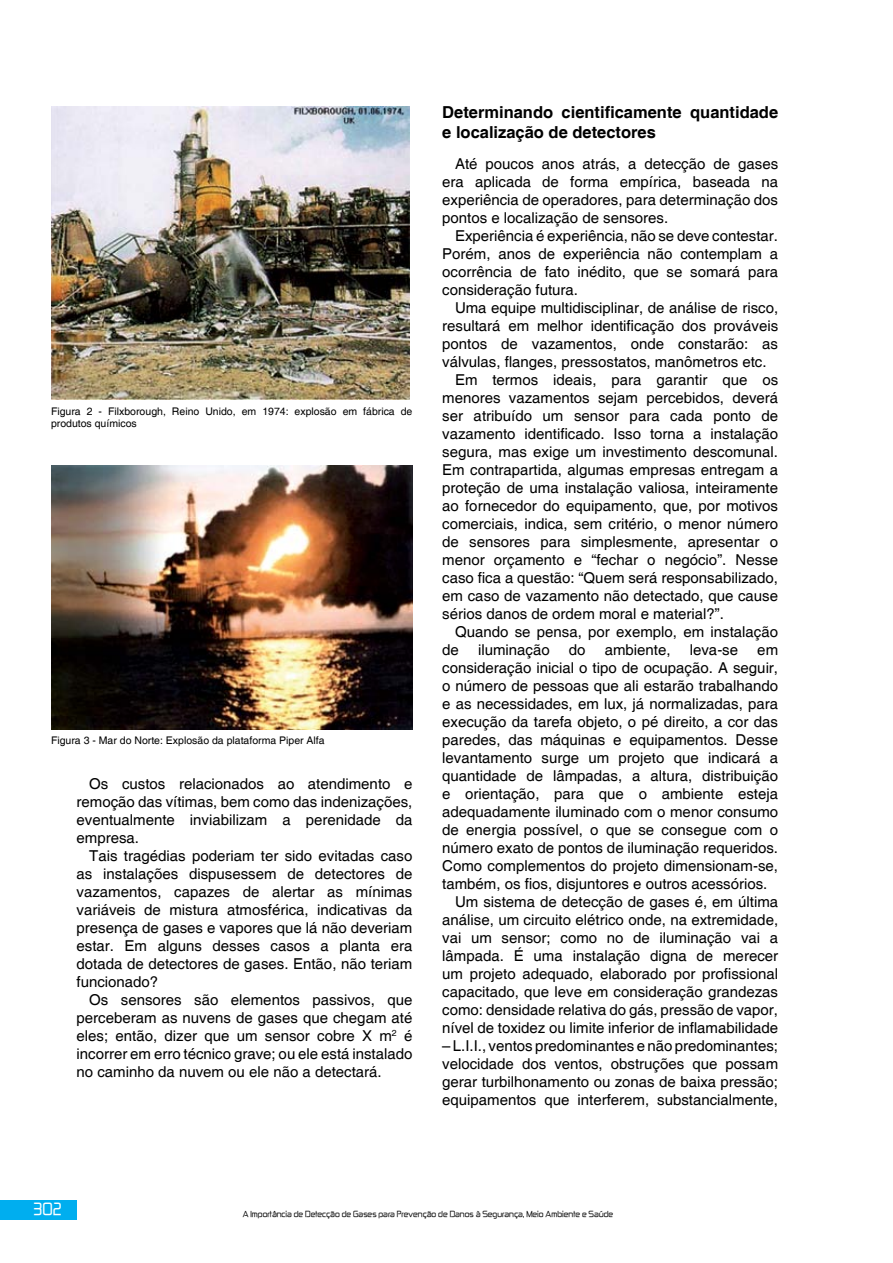
<style>
.page{position:relative;width:893px;height:1263px;background:#fff}
.page>*{position:absolute;margin:0;border:0;box-sizing:border-box;transform-origin:0 0}
.t1{font:700 16.5px/19.8px "Helvetica";color:#000}
.t2{font:15px/18px "Helvetica";color:#000;text-align:justify}
.t3{font:15px "Zekton";color:#fff}
.t4{font:10.5px/12.6px "Helvetica";color:#000}
.t5{font:7.5px "Zekton";color:#000}
</style>
<div class="page">
<div style="left:0;top:1200px;width:77px;height:20px;background:#00aeef"></div>
<img style="left:51px;top:106px;width:358px;height:293px">
<img style="left:51px;top:466px;width:361px;height:263px">
<p class="t4" style="left:51px;top:405px;width:363px">Figura 2 - Filxborough, Reino Unido, em 1974: explosão em fábrica de produtos químicos</p>
<p class="t4" style="left:51px;top:735px;width:275px">Figura 3 - Mar do Norte: Explosão da plataforma Piper Alfa</p>
<p class="t2" style="left:77px;top:775px;width:337px;text-indent:13px">Os custos relacionados ao atendimento e remoção das vítimas, bem como das indenizações, eventualmente inviabilizam a perenidade da empresa.</p>
<p class="t2" style="left:77px;top:847px;width:337px;text-indent:13px">Tais tragédias poderiam ter sido evitadas caso as instalações dispusessem de detectores de vazamentos, capazes de alertar as mínimas variáveis de mistura atmosférica, indicativas da presença de gases e vapores que lá não deveriam estar. Em alguns desses casos a planta era dotada de detectores de gases. Então, não teriam funcionado?</p>
<p class="t2" style="left:77px;top:991px;width:337px;text-indent:13px">Os sensores são elementos passivos, que perceberam as nuvens de gases que chegam até eles; então, dizer que um sensor cobre X m<sup>2</sup> é incorrer em erro técnico grave; ou ele está instalado no caminho da nuvem ou ele não a detectará.</p>
<p class="t1" style="left:442px;top:103px;width:337px">Determinando cientificamente quantidade e localização de detectores</p>
<p class="t2" style="left:442px;top:155px;width:337px;text-indent:13px">Até poucos anos atrás, a detecção de gases era aplicada de forma empírica, baseada na experiência de operadores, para determinação dos pontos e localização de sensores.</p>
<p class="t2" style="left:442px;top:227px;width:337px;text-indent:13px">Experiência é experiência, não se deve contestar.<br>Porém, anos de experiência não contemplam a ocorrência de fato inédito, que se somará para consideração futura.</p>
<p class="t2" style="left:455px;top:299px;width:325px">Uma equipe multidisciplinar, de análise de risco,</p>
<p class="t2" style="left:442px;top:317px;width:337px">resultará em melhor identificação dos prováveis</p>
<p class="t2" style="left:442px;top:335px;width:337px">pontos de vazamentos, onde constarão: as</p>
<p class="t2" style="left:442px;top:353px;width:326px">válvulas, flanges, pressostatos, manômetros etc.</p>
<p class="t2" style="left:455px;top:371px;width:325px">Em termos ideais, para garantir que os</p>
<p class="t2" style="left:442px;top:389px;width:337px">menores vazamentos sejam percebidos, deverá</p>
<p class="t2" style="left:442px;top:407px;width:337px">ser atribuído um sensor para cada ponto de</p>
<p class="t2" style="left:442px;top:425px;width:337px">vazamento identificado. Isso torna a instalação</p>
<p class="t2" style="left:442px;top:443px;width:337px">segura, mas exige um investimento descomunal.</p>
<p class="t2" style="left:442px;top:461px;width:337px">Em contrapartida, algumas empresas entregam a</p>
<p class="t2" style="left:442px;top:479px;width:337px">proteção de uma instalação valiosa, inteiramente</p>
<p class="t2" style="left:442px;top:497px;width:337px">ao fornecedor do equipamento, que, por motivos</p>
<p class="t2" style="left:442px;top:515px;width:337px">comerciais, indica, sem critério, o menor número</p>
<p class="t2" style="left:442px;top:533px;width:337px">de sensores para simplesmente, apresentar o</p>
<p class="t2" style="left:442px;top:551px;width:337px">menor orçamento e “fechar o negócio”. Nesse</p>
<p class="t2" style="left:442px;top:569px;width:337px">caso fica a questão: “Quem será responsabilizado,</p>
<p class="t2" style="left:442px;top:587px;width:337px">em caso de vazamento não detectado, que cause</p>
<p class="t2" style="left:442px;top:605px;width:283px">sérios danos de ordem moral e material?”.</p>
<p class="t2" style="left:455px;top:623px;width:325px">Quando se pensa, por exemplo, em instalação</p>
<p class="t2" style="left:442px;top:641px;width:18px">de</p>
<p class="t2" style="left:478px;top:641px;width:73px">iluminação</p>
<p class="t2" style="left:569px;top:641px;width:18px">do</p>
<p class="t2" style="left:605px;top:641px;width:67px">ambiente,</p>
<p class="t2" style="left:690px;top:641px;width:50px">leva-se</p>
<p class="t2" style="left:757px;top:641px;width:22px">em</p>
<p class="t2" style="left:442px;top:659px;width:337px">consideração inicial o tipo de ocupação. A seguir,</p>
<p class="t2" style="left:442px;top:677px;width:337px">o número de pessoas que ali estarão trabalhando</p>
<p class="t2" style="left:442px;top:695px;width:337px">e as necessidades, em lux, já normalizadas, para</p>
<p class="t2" style="left:442px;top:713px;width:337px">execução da tarefa objeto, o pé direito, a cor das</p>
<p class="t2" style="left:442px;top:731px;width:337px">paredes, das máquinas e equipamentos. Desse</p>
<p class="t2" style="left:442px;top:749px;width:337px">levantamento surge um projeto que indicará a</p>
<p class="t2" style="left:442px;top:767px;width:337px">quantidade de lâmpadas, a altura, distribuição</p>
<p class="t2" style="left:442px;top:785px;width:337px">e orientação, para que o ambiente esteja</p>
<p class="t2" style="left:442px;top:803px;width:337px">adequadamente iluminado com o menor consumo</p>
<p class="t2" style="left:442px;top:821px;width:337px">de energia possível, o que se consegue com o</p>
<p class="t2" style="left:442px;top:839px;width:337px">número exato de pontos de iluminação requeridos.</p>
<p class="t2" style="left:442px;top:857px;width:337px">Como complementos do projeto dimensionam-se,</p>
<p class="t2" style="left:442px;top:875px;width:327px">também, os fios, disjuntores e outros acessórios.</p>
<p class="t2" style="left:455px;top:893px;width:325px">Um sistema de detecção de gases é, em última</p>
<p class="t2" style="left:442px;top:911px;width:337px">análise, um circuito elétrico onde, na extremidade,</p>
<p class="t2" style="left:442px;top:929px;width:337px">vai um sensor; como no de iluminação vai a</p>
<p class="t2" style="left:442px;top:947px;width:337px">lâmpada. É uma instalação digna de merecer</p>
<p class="t2" style="left:442px;top:965px;width:337px">um projeto adequado, elaborado por profissional</p>
<p class="t2" style="left:442px;top:983px;width:337px">capacitado, que leve em consideração grandezas</p>
<p class="t2" style="left:442px;top:1001px;width:337px">como: densidade relativa do gás, pressão de vapor,</p>
<p class="t2" style="left:442px;top:1019px;width:337px">nível de toxidez ou limite inferior de inflamabilidade</p>
<p class="t2" style="left:442px;top:1037px;width:337px">– L.I.I., ventos predominantes e não predominantes; velocidade dos ventos, obstruções que possam gerar turbilhonamento ou zonas de baixa pressão; equipamentos que interferem, substancialmente,</p>
<p class="t3" style="left:34px;top:1199px;width:30px">302</p>
<p class="t5" style="left:243px;top:1209px;width:372px">A Importância de Detecção de Gases para Prevenção de Danos à Segurança, Meio Ambiente e Saúde</p>
</div>
